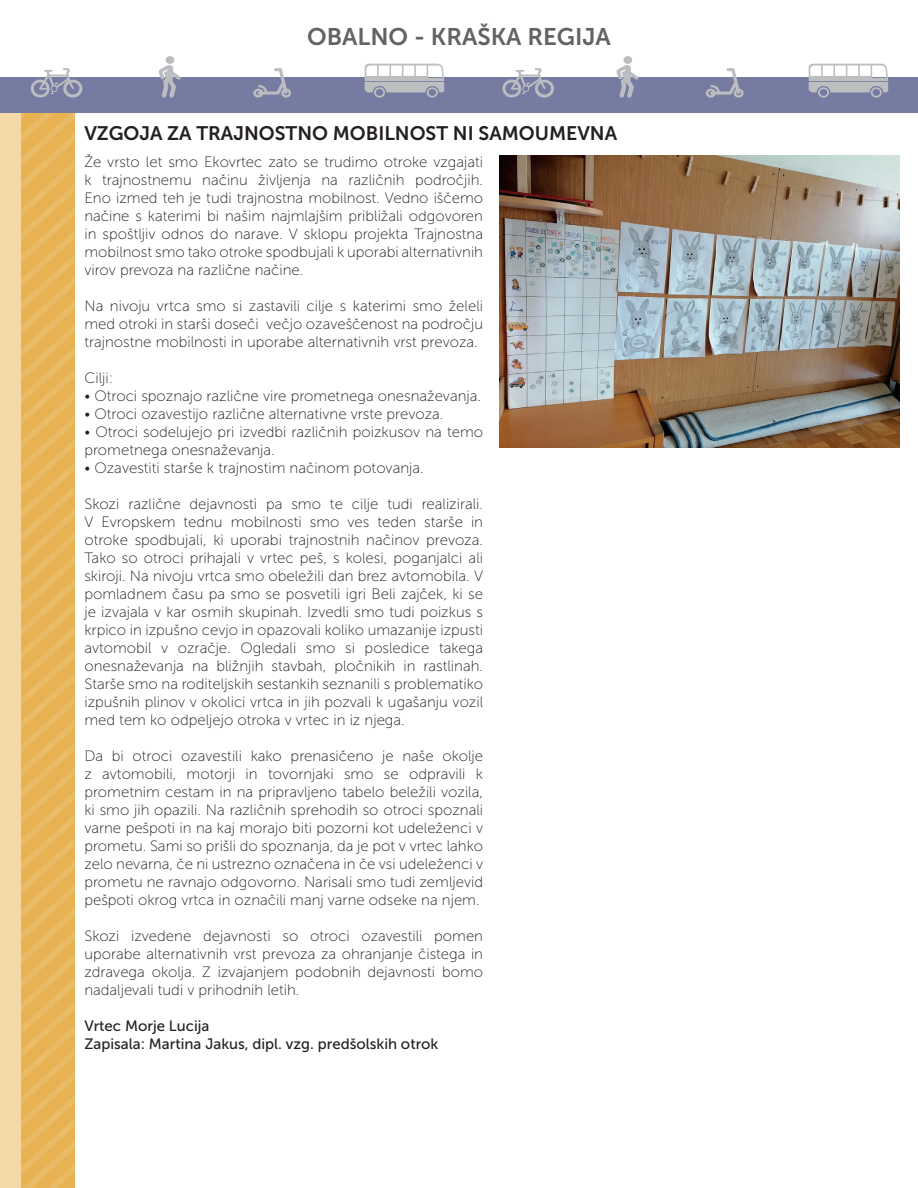
<style>
.page{position:relative;width:918px;height:1188px;background:#fff}
.page>*{position:absolute;margin:0;border:0;box-sizing:border-box;transform-origin:0 0}
.t1{font:24px "Museo Sans 700";color:#636366}
.t2{font:19.5px "Museo Sans 700";color:#231f20}
.t3{font:15px/18px "Museo Sans 100";color:#231f20;text-align:justify}
.t4{font:15px/18px "Museo Sans 500";color:#231f20}
</style>
<div class="page">
<div style="left:0;top:78px;width:21px;height:1110px;background:#f5d8a8"></div>
<div style="left:0;top:78px;width:918px;height:35px;background:#767ba1"></div>
<svg style="left:501px;top:68px;width:54px;height:30px"></svg>
<svg style="left:616px;top:56px;width:22px;height:42px"></svg>
<svg style="left:706px;top:68px;width:38px;height:30px"></svg>
<svg style="left:808px;top:63px;width:81px;height:35px"></svg>
<svg style="left:10px;top:68px;width:92px;height:1120px"></svg>
<svg style="left:158px;top:56px;width:23px;height:42px"></svg>
<svg style="left:253px;top:68px;width:38px;height:30px"></svg>
<svg style="left:364px;top:63px;width:81px;height:35px"></svg>
<img style="left:500px;top:156px;width:399px;height:292px">
<h1 class="t1" style="left:307px;top:23px;width:305px">OBALNO - KRAŠKA REGIJA</h1>
<h2 class="t2" style="left:84px;top:122px;width:534px">VZGOJA ZA TRAJNOSTNO MOBILNOST NI SAMOUMEVNA</h2>
<p class="t3" style="left:84px;top:153px;width:400px">Že vrsto let smo Ekovrtec zato se trudimo otroke vzgajati k trajnostnemu načinu življenja na različnih področjih.<br>Eno izmed teh je tudi trajnostna mobilnost. Vedno iščemo načine s katerimi bi našim najmlajšim približali odgovoren in spoštljiv odnos do narave. V sklopu projekta Trajnostna mobilnost smo tako otroke spodbujali k uporabi alternativnih virov prevoza na različne načine.</p>
<p class="t3" style="left:84px;top:297px;width:400px">Na nivoju vrtca smo si zastavili cilje s katerimi smo želeli med otroki in starši doseči večjo ozaveščenost na področju trajnostne mobilnosti in uporabe alternativnih vrst prevoza.</p>
<p class="t3" style="left:84px;top:369px;width:30px">Cilji:</p>
<p class="t3" style="left:84px;top:387px;width:398px">• Otroci spoznajo različne vire prometnega onesnaževanja.</p>
<p class="t3" style="left:84px;top:405px;width:361px">• Otroci ozavestijo različne alternativne vrste prevoza.</p>
<p class="t3" style="left:84px;top:423px;width:400px">• Otroci sodelujejo pri izvedbi različnih poizkusov na temo prometnega onesnaževanja.</p>
<p class="t3" style="left:84px;top:459px;width:341px">• Ozavestiti starše k trajnostim načinom potovanja.</p>
<p class="t3" style="left:84px;top:495px;width:400px">Skozi različne dejavnosti pa smo te cilje tudi realizirali.<br>V Evropskem tednu mobilnosti smo ves teden starše in otroke spodbujali, ki uporabi trajnostnih načinov prevoza.<br>Tako so otroci prihajali v vrtec peš, s kolesi, poganjalci ali skiroji. Na nivoju vrtca smo obeležili dan brez avtomobila. V pomladnem času pa smo se posvetili igri Beli zajček, ki se je izvajala v kar osmih skupinah. Izvedli smo tudi poizkus s krpico in izpušno cevjo in opazovali koliko umazanije izpusti avtomobil v ozračje. Ogledali smo si posledice takega onesnaževanja na bližnjih stavbah, pločnikih in rastlinah.<br>Starše smo na roditeljskih sestankih seznanili s problematiko izpušnih plinov v okolici vrtca in jih pozvali k ugašanju vozil med tem ko odpeljejo otroka v vrtec in iz njega.</p>
<p class="t3" style="left:84px;top:747px;width:400px">Da bi otroci ozavestili kako prenasičeno je naše okolje z avtomobili, motorji in tovornjaki smo se odpravili k prometnim cestam in na pripravljeno tabelo beležili vozila, ki smo jih opazili. Na različnih sprehodih so otroci spoznali varne pešpoti in na kaj morajo biti pozorni kot udeleženci v prometu. Sami so prišli do spoznanja, da je pot v vrtec lahko zelo nevarna, če ni ustrezno označena in če vsi udeleženci v prometu ne ravnajo odgovorno. Narisali smo tudi zemljevid pešpoti okrog vrtca in označili manj varne odseke na njem.</p>
<p class="t3" style="left:84px;top:927px;width:400px">Skozi izvedene dejavnosti so otroci ozavestili pomen uporabe alternativnih vrst prevoza za ohranjanje čistega in zdravega okolja. Z izvajanjem podobnih dejavnosti bomo nadaljevali tudi v prihodnih letih.</p>
<p class="t4" style="left:84px;top:1017px;width:356px">Vrtec Morje Lucija<br>Zapisala: Martina Jakus, dipl. vzg. predšolskih otrok</p>
</div>
